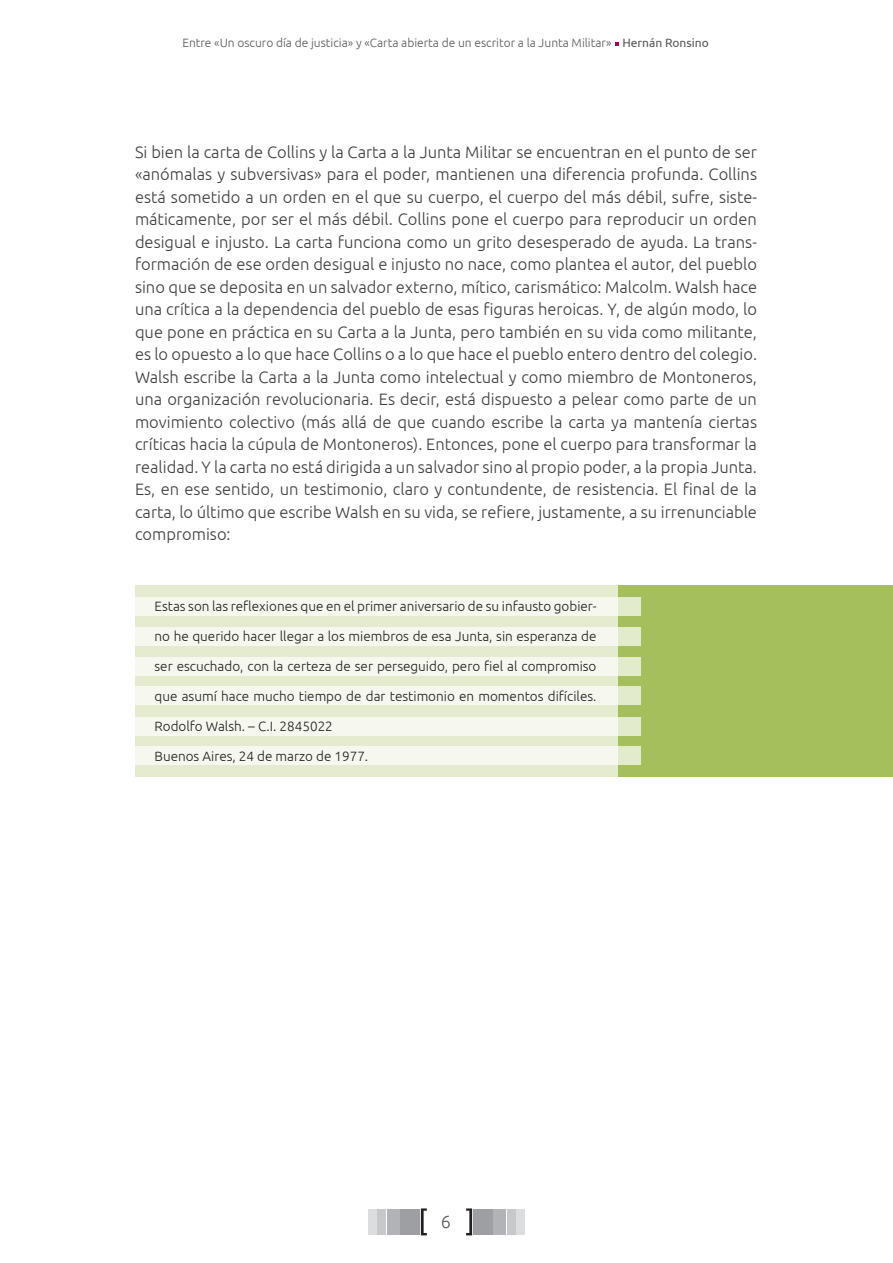
<style>
.page{position:relative;width:893px;height:1263px;background:#fff}
.page>*{position:absolute;margin:0;border:0;box-sizing:border-box;transform-origin:0 0}
.t1{font:300 18px "Ubuntu";color:#57585a}
.txt_principal{font:300 16.5px/22.5px "Ubuntu";color:#3e3e3f;text-align:justify}
.cita_a_bando{font:300 13.5px "Ubuntu";color:#231f20}
.t2{font:300 12px "Ubuntu";color:#57585a}
.s1{font-weight:400}
</style>
<div class="page">
<svg style="left:615px;top:42px;width:4px;height:4px"></svg>
<div style="left:369px;top:1209px;width:8px;height:25px;background:#dcdddf"></div>
<div style="left:516px;top:1209px;width:8px;height:25px;background:#dcdddf"></div>
<div style="left:378px;top:1209px;width:8px;height:25px;background:#c7c8ca"></div>
<div style="left:507px;top:1209px;width:8px;height:25px;background:#c7c8ca"></div>
<div style="left:387px;top:1209px;width:13px;height:25px;background:#b2b3b7"></div>
<div style="left:493px;top:1209px;width:13px;height:25px;background:#b2b3b7"></div>
<div style="left:400px;top:1209px;width:20px;height:25px;background:#9d9fa2"></div>
<div style="left:473px;top:1209px;width:20px;height:25px;background:#9d9fa2"></div>
<svg style="left:421px;top:1208px;width:6px;height:27px"></svg>
<svg style="left:466px;top:1208px;width:6px;height:27px"></svg>
<div style="left:618px;top:585px;width:275px;height:191px;background:#a5bf5c"></div>
<div style="left:135px;top:585px;width:490px;height:191px;background:#e4ebce"></div>
<div style="left:135px;top:597px;width:505px;height:19px;background:#f6f8f0"></div>
<div style="left:135px;top:717px;width:505px;height:19px;background:#f6f8f0"></div>
<div style="left:135px;top:627px;width:505px;height:19px;background:#f6f8f0"></div>
<div style="left:135px;top:746px;width:505px;height:19px;background:#f6f8f0"></div>
<div style="left:135px;top:657px;width:505px;height:18px;background:#f6f8f0"></div>
<div style="left:135px;top:686px;width:505px;height:19px;background:#f6f8f0"></div>
<p class="t2" style="left:182px;top:36px;width:528px">Entre «Un oscuro día de justicia» y «Carta abierta de un escritor a la Junta Militar» <span class="s1">Hernán Ronsino</span></p>
<p class="txt_principal" style="left:135px;top:140px;width:624px">Si bien la carta de Collins y la Carta a la Junta Militar se encuentran en el punto de ser «anómalas y subversivas» para el poder, mantienen una diferencia profunda. Collins está sometido a un orden en el que su cuerpo, el cuerpo del más débil, sufre, siste&shy;máticamente, por ser el más débil. Collins pone el cuerpo para reproducir un orden desigual e injusto. La carta funciona como un grito desesperado de ayuda. La trans&shy;formación de ese orden desigual e injusto no nace, como plantea el autor, del pueblo sino que se deposita en un salvador externo, mítico, carismático: Malcolm. Walsh hace una crítica a la dependencia del pueblo de esas figuras heroicas. Y, de algún modo, lo que pone en práctica en su Carta a la Junta, pero también en su vida como militante, es lo opuesto a lo que hace Collins o a lo que hace el pueblo entero dentro del colegio.<br>Walsh escribe la Carta a la Junta como intelectual y como miembro de Montoneros, una organización revolucionaria. Es decir, está dispuesto a pelear como parte de un movimiento colectivo (más allá de que cuando escribe la carta ya mantenía ciertas críticas hacia la cúpula de Montoneros). Entonces, pone el cuerpo para transformar la realidad. Y la carta no está dirigida a un salvador sino al propio poder, a la propia Junta.<br>Es, en ese sentido, un testimonio, claro y contundente, de resistencia. El final de la carta, lo último que escribe Walsh en su vida, se refiere, justamente, a su irrenunciable compromiso:</p>
<p class="cita_a_bando" style="left:154px;top:598px;width:443px">Estas son las reflexiones que en el primer aniversario de su infausto gobier-</p>
<p class="cita_a_bando" style="left:154px;top:628px;width:443px">no he querido hacer llegar a los miembros de esa Junta, sin esperanza de</p>
<p class="cita_a_bando" style="left:154px;top:658px;width:443px">ser escuchado, con la certeza de ser perseguido, pero fiel al compromiso</p>
<p class="cita_a_bando" style="left:154px;top:688px;width:443px">que asumí hace mucho tiempo de dar testimonio en momentos difíciles.</p>
<p class="cita_a_bando" style="left:154px;top:718px;width:180px">Rodolfo Walsh. – C.I. 2845022</p>
<p class="cita_a_bando" style="left:154px;top:748px;width:215px">Buenos Aires, 24 de marzo de 1977.</p>
<p class="t1" style="left:441px;top:1211px;width:12px">6</p>
</div>
